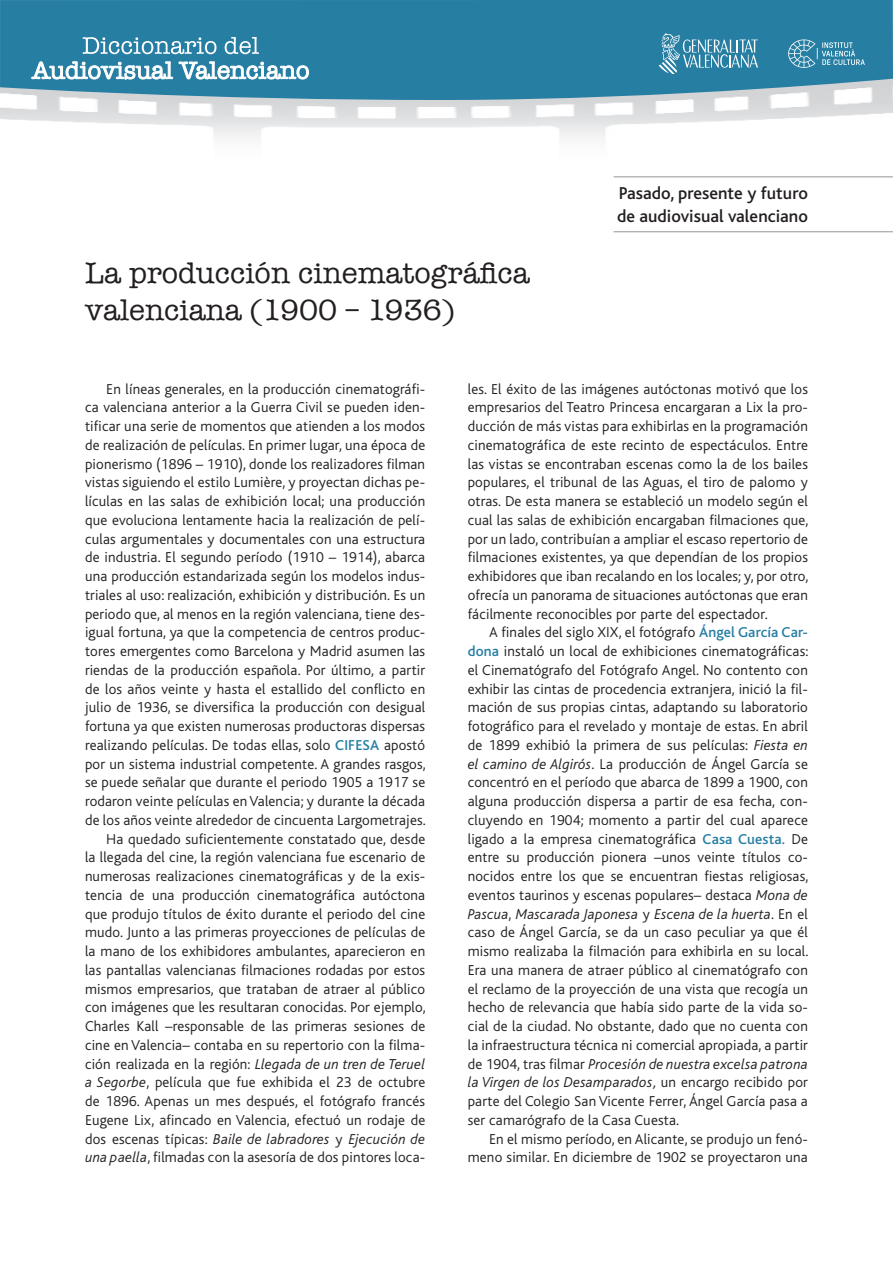
<style>
.page{position:relative;width:893px;height:1263px;background:#fff}
.page>*{position:absolute;margin:0;border:0;box-sizing:border-box;transform-origin:0 0}
.TITULO{font:30px/37.5px "American Typewriter";color:#231f20}
.t1{font:500 18px/22.5px "Bliss";color:#231f20}
.VOLCADO{font:300 15px/18.8px "Bliss";letter-spacing:.01em;color:#231f20;text-align:justify}
.s1{font-weight:500;color:#267ea3}
.s2{font-style:italic}
</style>
<div class="page">
<img style="left:0;top:100px;width:892px;height:39px">
<svg style="left:0;top:0;width:893px;height:100px;background:#3385a7"></svg>
<svg style="left:31px;top:37px;width:278px;height:43px"></svg>
<svg style="left:788px;top:40px;width:77px;height:28px;background:#4e96b4"></svg>
<svg style="left:659px;top:33px;width:99px;height:41px;background:#5198b5"></svg>
<hr style="left:614px;top:176px;width:279px;height:1px;background:#939598">
<hr style="left:614px;top:231px;width:279px;height:1px;background:#939598">
<p class="TITULO" style="left:85px;top:253px;width:446px">La producción cinematográfica valenciana (1900 – 1936)</p>
<p class="t1" style="left:617px;top:182px;width:192px">Pasado, presente y futuro de audiovisual valenciano</p>
<p class="VOLCADO" style="left:85px;top:380px;width:342px;text-indent:21px">En líneas generales, en la producción cinematográfi&shy;ca valenciana anterior a la Guerra Civil se pueden iden&shy;tificar una serie de momentos que atienden a los modos de realización de películas. En primer lugar, una época de pionerismo (1896 – 1910), donde los realizadores filman vistas siguiendo el estilo Lumière, y proyectan dichas pe&shy;lículas en las salas de exhibición local; una producción que evoluciona lentamente hacia la realización de pelí&shy;culas argumentales y documentales con una estructura de industria. El segundo período (1910 – 1914), abarca una producción estandarizada según los modelos indus&shy;triales al uso: realización, exhibición y distribución. Es un periodo que, al menos en la región valenciana, tiene des&shy;igual fortuna, ya que la competencia de centros produc&shy;tores emergentes como Barcelona y Madrid asumen las riendas de la producción española. Por último, a partir de los años veinte y hasta el estallido del conflicto en julio de 1936, se diversifica la producción con desigual fortuna ya que existen numerosas productoras dispersas realizando películas. De todas ellas, solo <span class="s1">CIFESA</span> apostó por un sistema industrial competente. A grandes rasgos, se puede señalar que durante el periodo 1905 a 1917 se rodaron veinte películas en Valencia; y durante la década de los años veinte alrededor de cincuenta Largometrajes.</p>
<p class="VOLCADO" style="left:85px;top:830px;width:342px;text-indent:21px">Ha quedado suficientemente constatado que, desde la llegada del cine, la región valenciana fue escenario de numerosas realizaciones cinematográficas y de la exis&shy;tencia de una producción cinematográfica autóctona que produjo títulos de éxito durante el periodo del cine mudo. Junto a las primeras proyecciones de películas de la mano de los exhibidores ambulantes, aparecieron en las pantallas valencianas filmaciones rodadas por estos mismos empresarios, que trataban de atraer al público con imágenes que les resultaran conocidas. Por ejemplo, Charles Kall –responsable de las primeras sesiones de cine en Valencia– contaba en su repertorio con la filma&shy;ción realizada en la región: <span class="s2">Llegada de un tren de Teruel a Segorbe</span>, película que fue exhibida el 23 de octubre de 1896. Apenas un mes después, el fotógrafo francés Eugene Lix, afincado en Valencia, efectuó un rodaje de dos escenas típicas: <span class="s2">Baile de labradores</span> y <span class="s2">Ejecución de una paella</span>, filmadas con la asesoría de dos pintores loca-</p>
<p class="VOLCADO" style="left:468px;top:380px;width:342px">les. El éxito de las imágenes autóctonas motivó que los empresarios del Teatro Princesa encargaran a Lix la pro&shy;ducción de más vistas para exhibirlas en la programación cinematográfica de este recinto de espectáculos. Entre las vistas se encontraban escenas como la de los bailes populares, el tribunal de las Aguas, el tiro de palomo y otras. De esta manera se estableció un modelo según el cual las salas de exhibición encargaban filmaciones que, por un lado, contribuían a ampliar el escaso repertorio de filmaciones existentes, ya que dependían de los propios exhibidores que iban recalando en los locales; y, por otro, ofrecía un panorama de situaciones autóctonas que eran fácilmente reconocibles por parte del espectador.</p>
<p class="VOLCADO" style="left:468px;top:623px;width:342px;text-indent:21px">A finales del siglo XIX, el fotógrafo <span class="s1">Ángel García Car&shy;dona</span> instaló un local de exhibiciones cinematográficas: el Cinematógrafo del Fotógrafo Angel. No contento con exhibir las cintas de procedencia extranjera, inició la fil&shy;mación de sus propias cintas, adaptando su laboratorio fotográfico para el revelado y montaje de estas. En abril de 1899 exhibió la primera de sus películas: <span class="s2">Fiesta en el camino de Algirós</span>. La producción de Ángel García se concentró en el período que abarca de 1899 a 1900, con alguna producción dispersa a partir de esa fecha, con&shy;cluyendo en 1904; momento a partir del cual aparece ligado a la empresa cinematográfica <span class="s1">Casa Cuesta.</span> De entre su producción pionera –unos veinte títulos co&shy;nocidos entre los que se encuentran fiestas religiosas, eventos taurinos y escenas populares– destaca <span class="s2">Mona de Pascua</span>, <span class="s2">Mascarada Japonesa</span> y <span class="s2">Escena de la huerta</span>. En el caso de Ángel García, se da un caso peculiar ya que él mismo realizaba la filmación para exhibirla en su local.<br>Era una manera de atraer público al cinematógrafo con el reclamo de la proyección de una vista que recogía un hecho de relevancia que había sido parte de la vida so&shy;cial de la ciudad. No obstante, dado que no cuenta con la infraestructura técnica ni comercial apropiada, a partir de 1904, tras filmar <span class="s2">Procesión de nuestra excelsa patrona la Virgen de los Desamparados,</span> un encargo recibido por parte del Colegio San Vicente Ferrer, Ángel García pasa a ser camarógrafo de la Casa Cuesta.</p>
<p class="VOLCADO" style="left:468px;top:1130px;width:342px;text-align:right">En el mismo período, en Alicante, se produjo un fenó&shy;meno similar. En diciembre de 1902 se proyectaron una</p>
</div>
